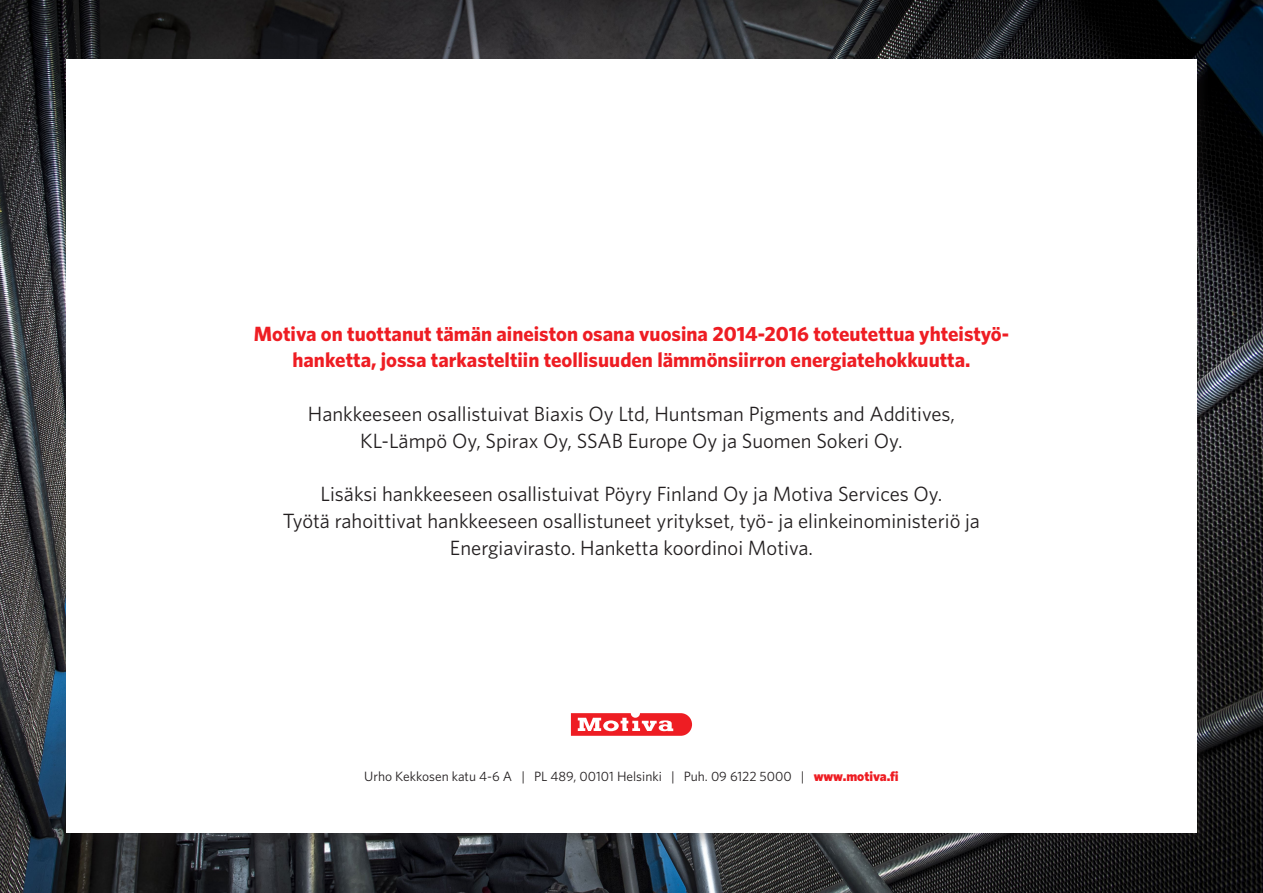
<style>
.page{position:relative;width:1263px;height:893px;background:#fff}
.page>*{position:absolute;margin:0;border:0;box-sizing:border-box;transform-origin:0 0}
.leipis{font:20.7px/26.8px "Whitney";color:#231f20;text-align:center}
.leipis-2{font:700 20.7px/26.8px "Whitney";color:#ee1d23;text-align:center}
.leipis-3{font:13.5px "Whitney";color:#231f20}
.s1{font-weight:900;color:#ee1d23}
</style>
<div class="page">
<img style="left:0;top:0;width:1263px;height:893px">
<div style="left:63px;top:57px;width:1149px;height:791px;background:#231f20;opacity:.3"></div>
<div style="left:66px;top:60px;width:1131px;height:773px;background:#fff"></div>
<svg style="left:571px;top:713px;width:121px;height:23px"></svg>
<p class="leipis-2" style="left:254px;top:319px;width:755px">Motiva on tuottanut tämän aineiston osana vuosina 2014-2016 toteutettua yhteistyö&shy;hanketta, jossa tarkasteltiin teollisuuden lämmönsiirron energiatehokkuutta.</p>
<p class="leipis" style="left:308px;top:400px;width:649px">Hankkeeseen osallistuivat Biaxis Oy Ltd, Huntsman Pigments and Additives,<br>KL-Lämpö Oy, Spirax Oy, SSAB Europe Oy ja Suomen Sokeri Oy.</p>
<p class="leipis" style="left:320px;top:480px;width:623px">Lisäksi hankkeeseen osallistuivat Pöyry Finland Oy ja Motiva Services Oy.</p>
<p class="leipis" style="left:283px;top:507px;width:699px">Työtä rahoittivat hankkeeseen osallistuneet yritykset, työ- ja elinkeinoministeriö ja<br>Energiavirasto. Hanketta koordinoi Motiva.</p>
<p class="leipis-3" style="left:364px;top:767px;width:536px">Urho Kekkosen katu 4-6 A | PL 489, 00101 Helsinki | Puh. 09 6122 5000 | <span class="s1">www.motiva.fi</span></p>
</div>
